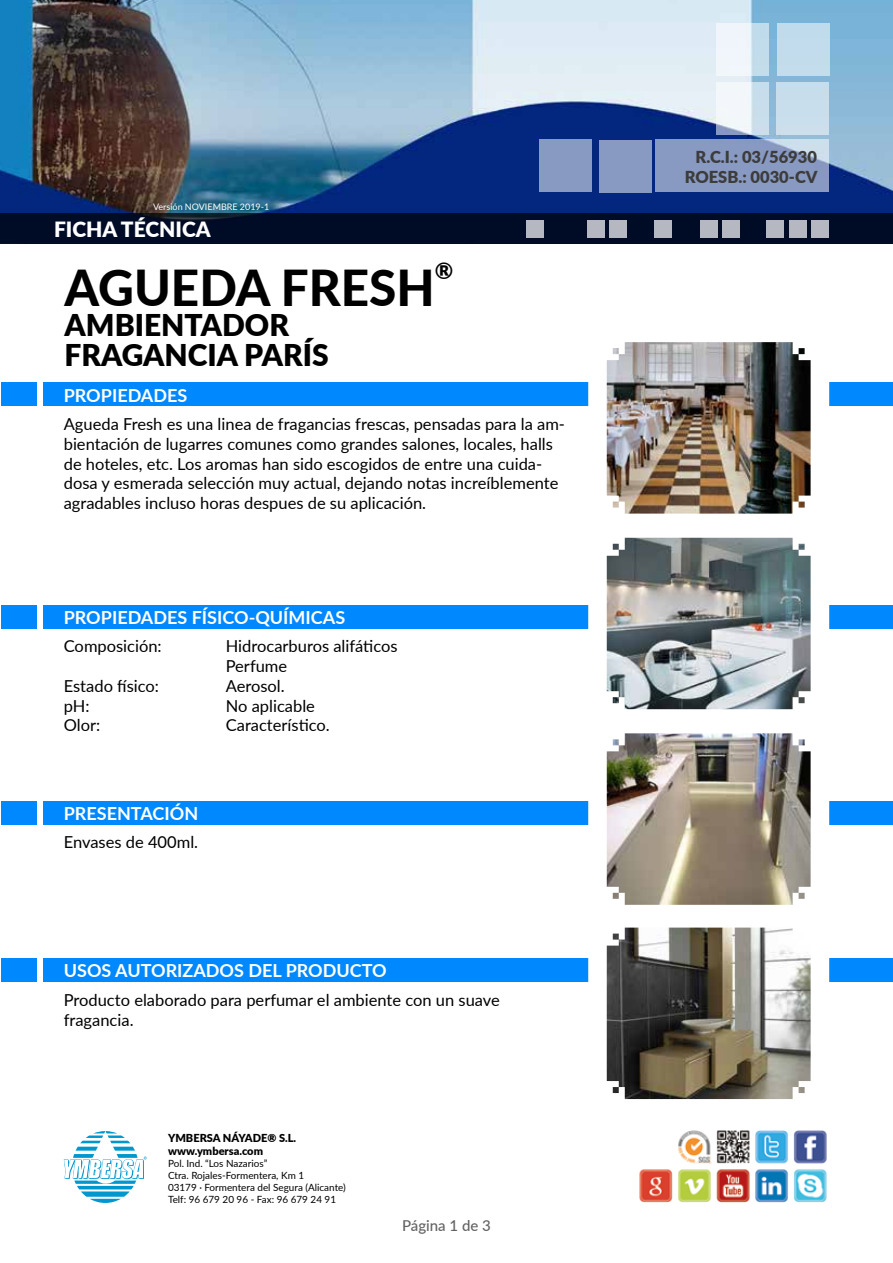
<style>
.page{position:relative;width:893px;height:1263px;background:#fff}
.page>*{position:absolute;margin:0;border:0;box-sizing:border-box;transform-origin:0 0}
.t1{font:800 49.5px "Lato";color:#000}
.t2{font:900 30px/30px "Lato";color:#000}
.t3{font:800 22.5px "Lato";color:#000}
.t4{font:900 21px "Lato";color:#fff}
.t5{font:700 18px "Lato";color:#fff}
.t6{font:16.5px/19.8px "Lato";color:#000}
.t7{font:900 16.5px/19.5px "Lato";color:#3c3c3b;text-align:right}
.t8{font:500 15px "Lato";color:#646363}
.t9{font:900 10.95px/13.2px "Lato";color:#000}
.t10{font:9.9px/11.9px "Lato";color:#000}
.t11{font:9px "Lato";color:#fff}
</style>
<div class="page">
<img style="left:0;top:0;width:893px;height:213px">
<div style="left:0;top:213px;width:893px;height:31px;background:#000b26"></div>
<div style="left:811px;top:220px;width:18px;height:17px;background:#b5b8c0"></div>
<div style="left:789px;top:220px;width:18px;height:17px;background:#b5b8c0"></div>
<div style="left:766px;top:220px;width:18px;height:17px;background:#b5b8c0"></div>
<div style="left:722px;top:220px;width:18px;height:17px;background:#b5b8c0"></div>
<div style="left:700px;top:220px;width:18px;height:17px;background:#b5b8c0"></div>
<div style="left:654px;top:220px;width:17px;height:17px;background:#b5b8c0"></div>
<div style="left:609px;top:220px;width:18px;height:17px;background:#b5b8c0"></div>
<div style="left:587px;top:220px;width:17px;height:17px;background:#b5b8c0"></div>
<div style="left:526px;top:220px;width:18px;height:17px;background:#b5b8c0"></div>
<svg style="left:717px;top:23px;width:52px;height:53px;fill:#eff5fa"></svg>
<div style="left:776px;top:82px;width:52px;height:53px;background:#c8deec"></div>
<svg style="left:717px;top:82px;width:52px;height:53px;fill:#f1f7f9"></svg>
<svg style="left:656px;top:140px;width:172px;height:52px;background:#95a7ca"></svg>
<div style="left:717px;top:140px;width:52px;height:52px;background:#8899c2"></div>
<div style="left:658px;top:140px;width:53px;height:52px;background:#8899c2"></div>
<div style="left:540px;top:140px;width:52px;height:52px;background:#8899c2"></div>
<div style="left:599px;top:140px;width:52px;height:53px;background:#8899c2"></div>
<div style="left:777px;top:23px;width:52px;height:53px;background:#c2dcec"></div>
<svg style="left:64px;top:1131px;width:83px;height:72px"></svg>
<img style="left:639px;top:1130px;width:188px;height:73px">
<div style="left:43px;top:383px;width:850px;height:23px;background:#08f"></div>
<div style="left:1px;top:383px;width:35px;height:23px;background:#08f"></div>
<div style="left:43px;top:605px;width:850px;height:23px;background:#08f"></div>
<div style="left:1px;top:605px;width:35px;height:23px;background:#08f"></div>
<div style="left:43px;top:801px;width:850px;height:23px;background:#08f"></div>
<div style="left:1px;top:801px;width:35px;height:23px;background:#08f"></div>
<div style="left:43px;top:958px;width:850px;height:24px;background:#08f"></div>
<div style="left:1px;top:958px;width:35px;height:24px;background:#08f"></div>
<div style="left:588px;top:330px;width:241px;height:784px;background:#fff"></div>
<img style="left:607px;top:342px;width:204px;height:172px">
<img style="left:607px;top:538px;width:204px;height:171px">
<img style="left:607px;top:733px;width:204px;height:172px">
<img style="left:607px;top:927px;width:204px;height:172px">
<p class="t11" style="left:153px;top:200px;width:118px">Versión NOVIEMBRE 2019-1</p>
<p class="t4" style="left:54px;top:213px;width:158px">FICHA TÉCNICA</p>
<h1 class="t1" style="left:65px;top:251px;width:372px">AGUEDA FRESH</h1>
<h3 class="t3" style="left:435px;top:254px;width:20px">®</h3>
<h2 class="t2" style="left:65px;top:309px;width:266px">AMBIENTADOR<br>FRAGANCIA PARÍS</h2>
<p class="t5" style="left:64px;top:382px;width:125px">PROPIEDADES</p>
<p class="t6" style="left:64px;top:413px;width:503px">Agueda Fresh es una linea de fragancias frescas, pensadas para la am&shy;bientación de lugarres comunes como grandes salones, locales, halls de hoteles, etc. Los aromas han sido escogidos de entre una cuida&shy;dosa y esmerada selección muy actual, dejando notas increíblemente agradables incluso horas despues de su aplicación.</p>
<p class="t5" style="left:64px;top:604px;width:283px">PROPIEDADES FÍSICO-QUÍMICAS</p>
<p class="t6" style="left:64px;top:636px;width:99px">Composición:</p>
<p class="t6" style="left:226px;top:636px;width:173px">Hidrocarburos alifáticos<br>Perfume</p>
<p class="t6" style="left:64px;top:675px;width:97px">Estado físico:</p>
<p class="t6" style="left:226px;top:675px;width:60px">Aerosol.</p>
<p class="t6" style="left:64px;top:695px;width:27px">pH:</p>
<p class="t6" style="left:226px;top:695px;width:91px">No aplicable</p>
<p class="t6" style="left:64px;top:715px;width:38px">Olor:</p>
<p class="t6" style="left:226px;top:715px;width:106px">Característico.</p>
<p class="t5" style="left:64px;top:800px;width:136px">PRESENTACIÓN</p>
<p class="t6" style="left:64px;top:832px;width:136px">Envases de 400ml.</p>
<p class="t5" style="left:64px;top:958px;width:324px">USOS AUTORIZADOS DEL PRODUCTO</p>
<p class="t6" style="left:64px;top:989px;width:438px">Producto elaborado para perfumar el ambiente con un suave fragancia.</p>
<p class="t9" style="left:168px;top:1131px;width:130px">YMBERSA NÁYADE® S.L. www.ymbersa.com</p>
<p class="t10" style="left:168px;top:1157px;width:179px">Pol. Ind. “Los Nazarios”<br>Ctra. Rojales-Formentera, Km 1<br>03179 · Formentera del Segura (Alicante)<br>Telf: 96 679 20 96 - Fax: 96 679 24 91</p>
<p class="t8" style="left:402px;top:1214px;width:90px">Página 1 de 3</p>
<p class="t7" style="left:685px;top:147px;width:134px">R.C.I.: 03/56930<br>ROESB.: 0030-CV</p>
</div>
